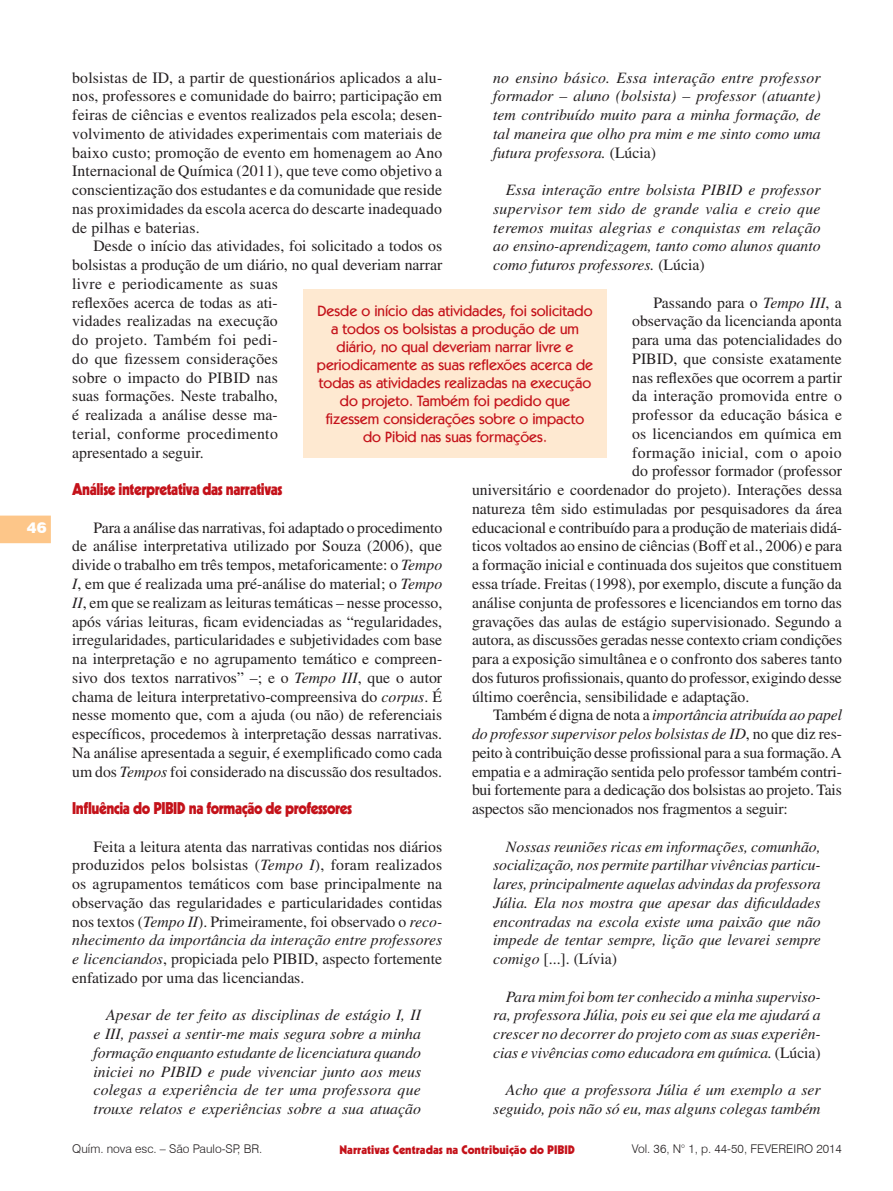
<style>
.page{position:relative;width:893px;height:1191px;background:#fff}
.page>*{position:absolute;margin:0;border:0;box-sizing:border-box;transform-origin:0 0}
.Seção{font:900 16.5px "Kabel";letter-spacing:-.03em;color:#c4121a;scale:.9 1}
.t1{font:15.75px/18.8px "Times";color:#231f20;text-align:justify}
.Citacao{font:italic 15.75px/18.8px "Times";color:#231f20;text-align:justify}
.t2{font:15.75px "Times";letter-spacing:.03em;color:#231f20}
.Olho{font:500 15px/18px "Kabel IT Cby BT";color:#c4121a;text-align:center}
.t3{font:900 15px "Swiss 721 BT";color:#fff}
.t4{font:300 12px "Swiss 721 BT";color:#231f20}
.t5{font:900 12px "Kabel";color:#c4121a}
.s1{font-style:italic}
.s2{font-style:normal}
</style>
<div class="page">
<svg style="left:0;top:515px;width:51px;height:28px"></svg>
<div style="left:303px;top:289px;width:304px;height:169px;background:#fee9d1"></div>
<p class="t3" style="left:27px;top:518px;width:21px">46</p>
<p class="t1" style="left:72px;top:68px;width:372px">bolsistas de ID, a partir de questionários aplicados a alu&shy;nos, professores e comunidade do bairro; participação em feiras de ciências e eventos realizados pela escola; desen&shy;volvimento de atividades experimentais com materiais de baixo custo; promoção de evento em homenagem ao Ano Internacional de Química (2011), que teve como objetivo a conscientização dos estudantes e da comunidade que reside nas proximidades da escola acerca do descarte inadequado de pilhas e baterias.</p>
<p class="t1" style="left:72px;top:237px;width:371px;text-align:left;text-indent:21px">Desde o início das atividades, foi solicitado a todos os bolsistas a produção de um diário, no qual deveriam narrar livre e periodicamente as suas<br>reflexões acerca de todas as ati-<br>vidades realizadas na execução<br>do projeto. Também foi pedi-<br>do que fizessem considerações<br>sobre o impacto do PIBID nas<br>suas formações. Neste trabalho,<br>é realizada a análise desse ma-<br>terial, conforme procedimento<br>apresentado a seguir.</p>
<p class="Seção" style="left:72px;top:479px;width:235px">Análise interpretativa das narrativas</p>
<p class="t1" style="left:72px;top:518px;width:371px;text-indent:21px">Para a análise das narrativas, foi adaptado o procedimento de análise interpretativa utilizado por Souza (2006), que divide o trabalho em três tempos, metaforicamente: o <span class="s1">Tempo I</span>, em que é realizada uma pré-análise do material; o <span class="s1">Tempo II</span>, em que se realizam as leituras temáticas – nesse processo, após várias leituras, ficam evidenciadas as “regularidades, irregularidades, particularidades e subjetividades com base na interpretação e no agrupamento temático e compreen&shy;sivo dos textos narrativos” –; e o <span class="s1">Tempo III</span>, que o autor chama de leitura interpretativo-compreensiva do <span class="s1">corpus</span>. É nesse momento que, com a ajuda (ou não) de referenciais específicos, procedemos à interpretação dessas narrativas.<br>Na análise apresentada a seguir, é exemplificado como cada um dos <span class="s1">Tempos</span> foi considerado na discussão dos resultados.</p>
<p class="Seção" style="left:72px;top:797px;width:312px">Influência do PIBID na formação de professores</p>
<p class="t1" style="left:72px;top:837px;width:371px;text-indent:21px">Feita a leitura atenta das narrativas contidas nos diários produzidos pelos bolsistas (<span class="s1">Tempo I</span>), foram realizados os agrupamentos temáticos com base principalmente na observação das regularidades e particularidades contidas nos textos (<span class="s1">Tempo II</span>). Primeiramente, foi observado o <span class="s1">reco&shy;nhecimento da importância da interação entre professores e licenciandos</span>, propiciada pelo PIBID, aspecto fortemente enfatizado por uma das licenciandas.</p>
<p class="Citacao" style="left:94px;top:1005px;width:329px;text-indent:13px">Apesar de ter feito as disciplinas de estágio I, II e III, passei a sentir-me mais segura sobre a minha formação enquanto estudante de licenciatura quando iniciei no PIBID e pude vivenciar junto aos meus colegas a experiência de ter uma professora que trouxe relatos e experiências sobre a sua atuação</p>
<p class="Citacao" style="left:493px;top:68px;width:329px">no ensino básico. Essa interação entre professor formador – aluno (bolsista) – professor (atuante) tem contribuído muito para a minha formação, de tal maneira que olho pra mim e me sinto como uma futura professora. <span class="s2">(Lúcia)</span></p>
<p class="Citacao" style="left:493px;top:180px;width:329px;text-indent:13px">Essa interação entre bolsista PIBID e professor supervisor tem sido de grande valia e creio que teremos muitas alegrias e conquistas em relação ao ensino-aprendizagem, tanto como alunos quanto como futuros professores. <span class="s2">(Lúcia)</span></p>
<p class="t1" style="left:653px;top:293px;width:190px">Passando para o <span class="s1">Tempo III</span>, a</p>
<p class="t1" style="left:632px;top:312px;width:211px">observação da licencianda aponta</p>
<p class="t1" style="left:632px;top:330px;width:211px">para uma das potencialidades do</p>
<p class="t1" style="left:632px;top:349px;width:211px">PIBID, que consiste exatamente</p>
<p class="t1" style="left:632px;top:368px;width:211px">nas reflexões que ocorrem a partir</p>
<p class="t1" style="left:632px;top:387px;width:211px">da interação promovida entre o</p>
<p class="t1" style="left:632px;top:405px;width:211px">professor da educação básica e</p>
<p class="t1" style="left:632px;top:424px;width:211px">os licenciandos em química em</p>
<p class="t2" style="left:632px;top:443px;width:211px">formação inicial, com o apoio</p>
<p class="t1" style="left:632px;top:462px;width:211px">do professor formador (professor</p>
<p class="t1" style="left:472px;top:480px;width:372px">universitário e coordenador do projeto). Interações dessa</p>
<p class="t1" style="left:472px;top:499px;width:372px">natureza têm sido estimuladas por pesquisadores da área</p>
<p class="t1" style="left:472px;top:518px;width:371px">educacional e contribuído para a produção de materiais didá-</p>
<p class="t1" style="left:472px;top:537px;width:372px">ticos voltados ao ensino de ciências (Boff et al., 2006) e para</p>
<p class="t1" style="left:472px;top:555px;width:371px">a formação inicial e continuada dos sujeitos que constituem</p>
<p class="t1" style="left:472px;top:574px;width:371px">essa tríade. Freitas (1998), por exemplo, discute a função da</p>
<p class="t1" style="left:472px;top:593px;width:371px">análise conjunta de professores e licenciandos em torno das</p>
<p class="t1" style="left:472px;top:612px;width:371px">gravações das aulas de estágio supervisionado. Segundo a</p>
<p class="t1" style="left:472px;top:630px;width:372px">autora, as discussões geradas nesse contexto criam condições</p>
<p class="t1" style="left:472px;top:649px;width:371px">para a exposição simultânea e o confronto dos saberes tanto</p>
<p class="t1" style="left:472px;top:668px;width:371px">dos futuros profissionais, quanto do professor, exigindo desse</p>
<p class="t1" style="left:472px;top:687px;width:279px">último coerência, sensibilidade e adaptação.</p>
<p class="t1" style="left:472px;top:705px;width:372px;text-indent:21px">Também é digna de nota a <span class="s1">importância atribuída ao papel do professor supervisor pelos bolsistas de ID</span>, no que diz res&shy;peito à contribuição desse profissional para a sua formação. A empatia e a admiração sentida pelo professor também contri&shy;bui fortemente para a dedicação dos bolsistas ao projeto. Tais aspectos são mencionados nos fragmentos a seguir:</p>
<p class="Citacao" style="left:493px;top:837px;width:329px;text-indent:13px">Nossas reuniões ricas em informações, comunhão, socialização, nos permite partilhar vivências particu&shy;lares, principalmente aquelas advindas da professora Júlia. Ela nos mostra que apesar das dificuldades encontradas na escola existe uma paixão que não impede de tentar sempre, lição que levarei sempre comigo <span class="s2">[...]. (Lívia)</span></p>
<p class="Citacao" style="left:493px;top:987px;width:329px;text-indent:13px">Para mim foi bom ter conhecido a minha superviso&shy;ra, professora Júlia, pois eu sei que ela me ajudará a crescer no decorrer do projeto com as suas experiên&shy;cias e vivências como educadora em química. <span class="s2">(Lúcia)</span></p>
<p class="Citacao" style="left:493px;top:1080px;width:329px;text-align:right">Acho que a professora Júlia é um exemplo a ser seguido, pois não só eu, mas alguns colegas também</p>
<p class="Olho" style="left:317px;top:301px;width:278px">Desde o início das atividades, foi solicitado a todos os bolsistas a produção de um diário, no qual deveriam narrar livre e periodicamente as suas reflexões acerca de todas as atividades realizadas na execução do projeto. Também foi pedido que fizessem considerações sobre o impacto do Pibid nas suas formações.</p>
<p class="t4" style="left:72px;top:1141px;width:192px">Quím. nova esc. – São Paulo-SP, BR.</p>
<p class="t4" style="left:632px;top:1141px;width:212px">Vol. 36, N° 1, p. 44-50, FEVEREIRO 2014</p>
<p class="t5" style="left:339px;top:1141px;width:237px">Narrativas Centradas na Contribuição do PIBID</p>
</div>
